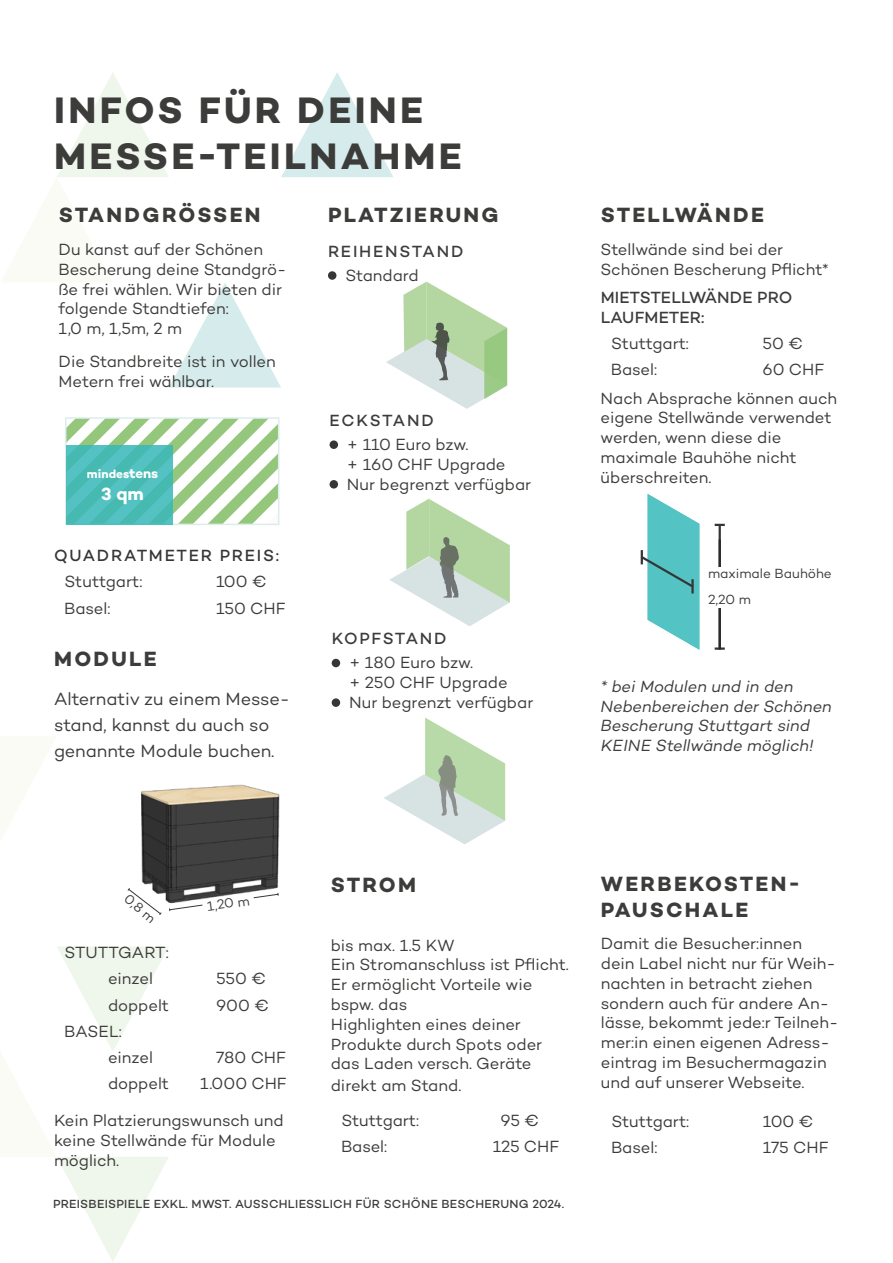
<style>
.page{position:relative;width:893px;height:1263px;background:#fff}
.page>*{position:absolute;margin:0;border:0;box-sizing:border-box;transform-origin:0 0}
.t1{font:700 37.5px/45px "Campton";letter-spacing:.09em;color:#3c3c3b}
.t2{font:700 21px/25.2px "Campton";letter-spacing:.11em;color:#3c3c3b}
.t3{font:18px/26.2px "Campton";color:#3c3c3b}
.t4{font:700 18px "Campton";color:#fff}
.t5{font:16.5px/19.8px "Campton";letter-spacing:-.005em;color:#3c3c3b}
.t6{font:italic 16.5px/19.8px "Campton";color:#3c3c3b}
.t7{font:500 16.5px/19.8px "Campton";letter-spacing:.01em;color:#3c3c3b}
.t8{font:500 16.5px "Campton";letter-spacing:.11em;color:#3c3c3b}
.t9{font:500 16.5px "Campton";letter-spacing:.1em;color:#373636}
.t10{font:500 16.5px "Campton";letter-spacing:.095em;color:#3c3c3b}
.t11{font:13.5px/26.2px "Campton";color:#3c3c3b}
.t12{font:500 12px "Campton";letter-spacing:.025em;color:#3c3c3b}
.t13{font:700 12px "Campton";color:#fff}
.s1{font-size:13.5px}
.s2{color:#fff}
</style>
<div class="page">
<img style="left:141px;top:784px;width:139px;height:119px">
<svg style="left:0;top:736px;width:56px;height:104px"></svg>
<svg style="left:0;top:946px;width:169px;height:315px"></svg>
<svg style="left:68px;top:420px;width:208px;height:102px"></svg>
<div style="left:65px;top:417px;width:214px;height:108px;border:2px solid #dcedec"></div>
<svg style="left:2px;top:72px;width:505px;height:337px"></svg>
<svg style="left:389px;top:498px;width:121px;height:128px"></svg>
<svg style="left:384px;top:717px;width:121px;height:127px"></svg>
<div style="left:66px;top:445px;width:106px;height:80px;background:#4bbcb7"></div>
<svg style="left:640px;top:494px;width:59px;height:156px"></svg>
<hr style="left:691px;top:579px;width:3px;height:14px;background:#373636">
<hr style="left:719px;top:525px;width:2px;height:124px;background:#373636">
<svg style="left:715px;top:524px;width:10px;height:2px"></svg>
<svg style="left:715px;top:647px;width:10px;height:3px"></svg>
<hr style="left:719px;top:539px;width:2px;height:111px;background:#2a2a29">
<div style="left:708px;top:567px;width:125px;height:41px;background:#fff"></div>
<svg style="left:127px;top:887px;width:35px;height:28px"></svg>
<svg style="left:169px;top:893px;width:110px;height:19px"></svg>
<div style="left:328px;top:271px;width:8px;height:9px;background:#373636;border-radius:50%"></div>
<div style="left:330px;top:440px;width:8px;height:9px;background:#373636;border-radius:50%"></div>
<div style="left:330px;top:480px;width:8px;height:9px;background:#373636;border-radius:50%"></div>
<div style="left:332px;top:659px;width:8px;height:8px;background:#373636;border-radius:50%"></div>
<div style="left:332px;top:698px;width:8px;height:9px;background:#373636;border-radius:50%"></div>
<h1 class="t1" style="left:54px;top:88px;width:409px">INFOS FÜR DEINE<br>MESSE-TEILNAHME</h1>
<p class="t2" style="left:328px;top:202px;width:172px">PLATZIERUNG</p>
<p class="t8" style="left:328px;top:241px;width:137px">REIHENSTAND</p>
<p class="t5" style="left:345px;top:265px;width:75px">Standard</p>
<p class="t2" style="left:59px;top:202px;width:203px">STANDGRÖSSEN</p>
<p class="t5" style="left:59px;top:239px;width:229px">Du kanst auf der Schönen<br>Bescherung deine Standgrö&shy;ße frei wählen. Wir bieten dir folgende Standtiefen:<br>1,0 m, 1,5m, 2 m</p>
<p class="t5" style="left:59px;top:351px;width:219px">Die Standbreite ist in vollen<br>Metern frei wählbar.</p>
<p class="t13" style="left:87px;top:466px;width:73px">mindes<span class="s1">tens</span></p>
<p class="t4" style="left:101px;top:482px;width:44px">3 qm</p>
<p class="t9" style="left:54px;top:545px;width:227px">QUADRATMETER PREIS:</p>
<p class="t5" style="left:65px;top:571px;width:79px">Stuttgart:</p>
<p class="t5" style="left:216px;top:571px;width:52px">100 €</p>
<p class="t5" style="left:64px;top:598px;width:48px">Basel:</p>
<p class="t5" style="left:216px;top:598px;width:71px">150 CHF</p>
<p class="t2" style="left:54px;top:646px;width:104px">MODULE</p>
<p class="t3" style="left:54px;top:685px;width:238px">Alternativ zu einem Messe&shy;stand, kannst du auch so genannte Module buchen.</p>
<p class="t8" style="left:330px;top:410px;width:106px">ECKSTAND</p>
<p class="t5" style="left:347px;top:434px;width:186px">+ 110 Euro bzw.<br>+ 160 CHF Upgrade<br>Nur begrenzt verfügbar</p>
<p class="t10" style="left:332px;top:628px;width:116px">KOPFSTAND</p>
<p class="t5" style="left:349px;top:652px;width:186px">+ 180 Euro bzw.<br>+ 250 CHF Upgrade<br>Nur begrenzt verfügbar</p>
<p class="t2" style="left:601px;top:202px;width:165px">STELLWÄNDE</p>
<p class="t5" style="left:601px;top:239px;width:230px">Stellwände sind bei der<br>Schönen Bescherung Pflicht*</p>
<p class="t7" style="left:601px;top:287px;width:193px">MIETSTELLWÄNDE PRO<br>LAUFMETER:</p>
<p class="t5" style="left:611px;top:333px;width:79px">Stuttgart:</p>
<p class="t5" style="left:763px;top:333px;width:42px">50 €</p>
<p class="t5" style="left:611px;top:359px;width:48px">Basel:</p>
<p class="t5" style="left:601px;top:355px;width:238px;line-height:28.3px;text-indent:162px">60 CHF<br>Nach Absprache können auch</p>
<p class="t5" style="left:601px;top:408px;width:232px">eigene Stellwände verwendet werden, wenn diese die maximale Bauhöhe nicht überschreiten.</p>
<p class="t11" style="left:708px;top:560px;width:125px">maximale Bauhöhe<br>2,20 m</p>
<p class="t6" style="left:601px;top:676px;width:233px">* bei Modulen und in den<br>Nebenbereichen der Schönen<br>Bescherung Stuttgart sind<br>KEINE Stellwände möglich!</p>
<p class="t11" style="left:135px;top:886px;width:38px;rotate:40deg">0,8 m</p>
<p class="t11" style="left:205px;top:893px;width:44px;rotate:-8deg">1,20 m</p>
<p class="t5" style="left:108px;top:939px;width:62px;line-height:26.2px;text-indent:-43px">STUTTGART: einzel</p>
<p class="t5" style="left:216px;top:968px;width:51px">550 €</p>
<p class="t5" style="left:108px;top:995px;width:63px">doppelt</p>
<p class="t5" style="left:216px;top:995px;width:54px">900 €</p>
<p class="t5" style="left:108px;top:1018px;width:46px;line-height:26.2px;text-indent:-44px">BASEL: einzel</p>
<p class="t5" style="left:216px;top:1047px;width:72px">780 CHF</p>
<p class="t5" style="left:108px;top:1073px;width:63px">doppelt</p>
<p class="t5" style="left:200px;top:1073px;width:88px">1.000 CHF</p>
<p class="t5" style="left:54px;top:1110px;width:231px">Kein Platzierungswunsch und keine Stellwände für Module möglich.</p>
<p class="t2" style="left:331px;top:872px;width:87px">STROM</p>
<p class="t5" style="left:331px;top:935px;width:240px">bis max. 1.5 KW<br>Ein Stromanschluss ist Pflicht.<br>Er ermöglicht Vorteile wie bspw. das<br>Highlighten eines deiner<br>Produkte durch Spots oder das Laden versch. Geräte</p>
<p class="t5" style="left:341px;top:1068px;width:122px;line-height:34.8px;text-indent:-11px">direkt am Stand.<br>Stuttgart:</p>
<p class="t5" style="left:493px;top:1110px;width:48px"><span class="s2">1</span>95 €</p>
<p class="t5" style="left:341px;top:1136px;width:48px">Basel:</p>
<p class="t5" style="left:493px;top:1136px;width:68px">125 CHF</p>
<p class="t12" style="left:53px;top:1196px;width:513px">PREISBEISPIELE EXKL. MWST. AUSSCHLIESSLICH FÜR SCHÖNE BESCHERUNG 2024.</p>
<p class="t2" style="left:601px;top:871px;width:201px">WERBEKOSTEN-<br>PAUSCHALE</p>
<p class="t5" style="left:601px;top:933px;width:239px">Damit die Besucher:innen dein Label nicht nur für Weih&shy;nachten in betracht ziehen sondern auch für andere An&shy;lässe, bekommt jede:r Teilneh&shy;mer:in einen eigenen Adress&shy;eintrag im Besuchermagazin und auf unserer Webseite.</p>
<p class="t5" style="left:611px;top:1111px;width:79px">Stuttgart:</p>
<p class="t5" style="left:763px;top:1111px;width:52px">100 €</p>
<p class="t5" style="left:611px;top:1137px;width:48px">Basel:</p>
<p class="t5" style="left:763px;top:1137px;width:67px">175 CHF</p>
</div>
